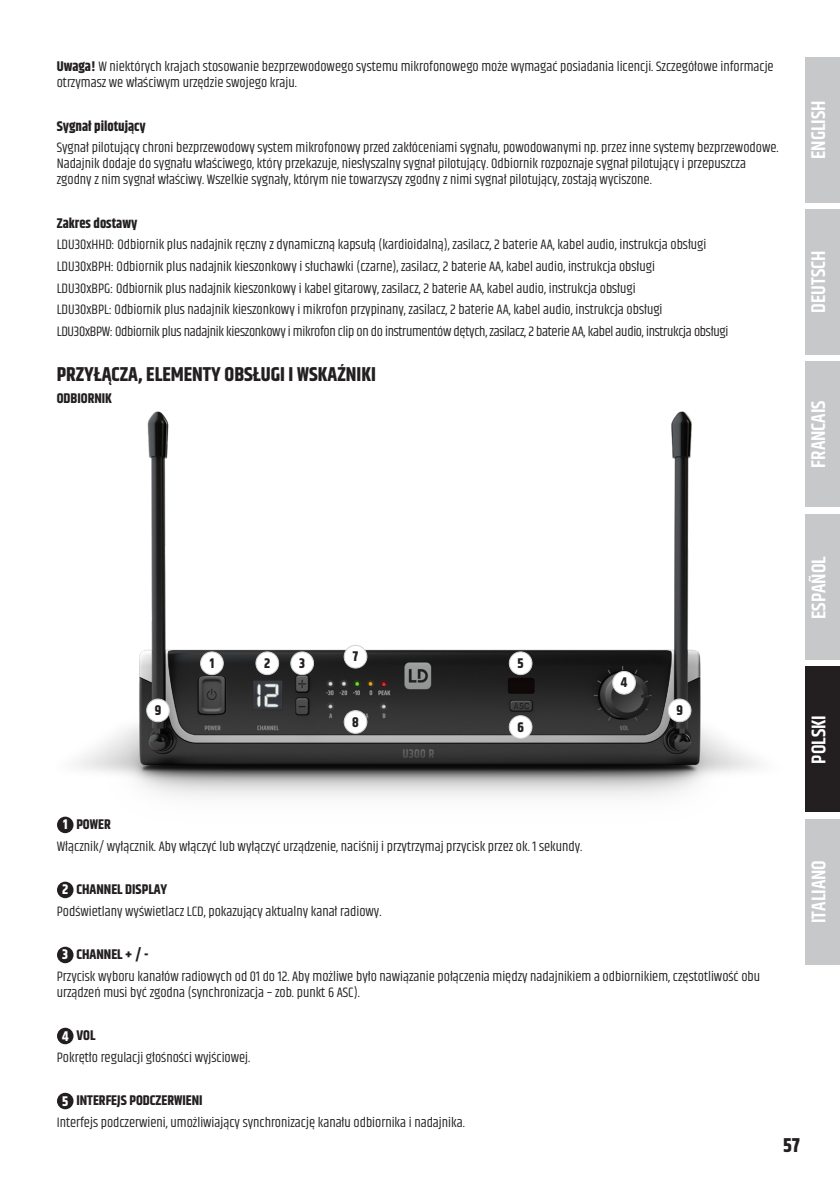
<style>
.page{position:relative;width:840px;height:1191px;background:#fff}
.page>*{position:absolute;margin:0;border:0;box-sizing:border-box;transform-origin:0 0}
.t1{font:600 20px "Khand";color:#fff}
.t2{font:700 20px "Khand";color:#231f20}
.t3{font:14px/16px "Khand";color:#231f20}
.t4{font:14px "Khand";letter-spacing:-.02em;color:#231f20}
.t5{font:700 14px "Khand";color:#231f20}
.t6{font:700 14px "Khand";color:#fff}
.s1{font-weight:700}
</style>
<div class="page">
<div style="left:804px;top:57px;width:35px;height:145px;background:#c7c8ca"></div>
<div style="left:804px;top:209px;width:35px;height:145px;background:#c7c8ca"></div>
<div style="left:804px;top:361px;width:35px;height:146px;background:#c7c8ca"></div>
<div style="left:804px;top:514px;width:35px;height:146px;background:#c7c8ca"></div>
<div style="left:804px;top:666px;width:35px;height:146px;background:#231f20"></div>
<div style="left:804px;top:819px;width:35px;height:145px;background:#c7c8ca"></div>
<img style="left:57px;top:411px;width:702px;height:423px">
<div style="left:147px;top:699px;width:22px;height:22px;background:#fff;border-radius:50%"></div>
<div style="left:146px;top:699px;width:23px;height:23px;border:1px solid #d1d2d4;border-radius:50%"></div>
<div style="left:200px;top:652px;width:23px;height:22px;background:#fff;border-radius:50%"></div>
<div style="left:200px;top:651px;width:23px;height:24px;border:1px solid #d1d2d4;border-radius:50%"></div>
<div style="left:256px;top:652px;width:22px;height:22px;background:#fff;border-radius:50%"></div>
<div style="left:255px;top:651px;width:24px;height:24px;border:1px solid #d1d2d4;border-radius:50%"></div>
<div style="left:291px;top:652px;width:22px;height:22px;background:#fff;border-radius:50%"></div>
<div style="left:290px;top:651px;width:23px;height:24px;border:1px solid #d1d2d4;border-radius:50%"></div>
<div style="left:344px;top:645px;width:22px;height:23px;background:#fff;border-radius:50%"></div>
<div style="left:344px;top:645px;width:23px;height:23px;border:1px solid #d1d2d4;border-radius:50%"></div>
<div style="left:509px;top:652px;width:22px;height:22px;background:#fff;border-radius:50%"></div>
<div style="left:508px;top:651px;width:24px;height:24px;border:1px solid #d1d2d4;border-radius:50%"></div>
<div style="left:509px;top:715px;width:22px;height:23px;background:#fff;border-radius:50%"></div>
<div style="left:508px;top:715px;width:24px;height:23px;border:1px solid #d1d2d4;border-radius:50%"></div>
<div style="left:612px;top:671px;width:23px;height:23px;background:#fff;border-radius:50%"></div>
<div style="left:612px;top:671px;width:23px;height:23px;border:1px solid #d1d2d4;border-radius:50%"></div>
<div style="left:668px;top:699px;width:22px;height:22px;background:#fff;border-radius:50%"></div>
<div style="left:667px;top:699px;width:23px;height:23px;border:1px solid #d1d2d4;border-radius:50%"></div>
<div style="left:344px;top:710px;width:22px;height:23px;background:#fff;border-radius:50%"></div>
<div style="left:344px;top:710px;width:23px;height:23px;border:1px solid #d1d2d4;border-radius:50%"></div>
<div style="left:57px;top:816px;width:16px;height:17px;background:#231f20;border-radius:50%"></div>
<div style="left:57px;top:881px;width:16px;height:17px;background:#231f20;border-radius:50%"></div>
<div style="left:57px;top:946px;width:16px;height:17px;background:#231f20;border-radius:50%"></div>
<div style="left:57px;top:1027px;width:16px;height:17px;background:#231f20;border-radius:50%"></div>
<div style="left:57px;top:1092px;width:16px;height:17px;background:#231f20;border-radius:50%"></div>
<p class="t3" style="left:57px;top:60px;width:718px"><span class="s1">Uwaga!</span> W niektórych krajach stosowanie bezprzewodowego systemu mikrofonowego może wymagać posiadania licencji. Szczegółowe informacje otrzymasz we właściwym urzędzie swojego kraju.</p>
<p class="t5" style="left:57px;top:116px;width:90px">Sygnał pilotujący</p>
<p class="t3" style="left:57px;top:141px;width:723px">Sygnał pilotujący chroni bezprzewodowy system mikrofonowy przed zakłóceniami sygnału, powodowanymi np. przez inne systemy bezprzewodowe.<br>Nadajnik dodaje do sygnału właściwego, który przekazuje, niesłyszalny sygnał pilotujący. Odbiornik rozpoznaje sygnał pilotujący i przepuszcza zgodny z nim sygnał właściwy. Wszelkie sygnały, którym nie towarzyszy zgodny z nimi sygnał pilotujący, zostają wyciszone.</p>
<p class="t5" style="left:57px;top:213px;width:82px">Zakres dostawy</p>
<p class="t3" style="left:57px;top:238px;width:651px">LDU30xHHD: Odbiornik plus nadajnik ręczny z dynamiczną kapsułą (kardioidalną), zasilacz, 2 baterie AA, kabel audio, instrukcja obsługi</p>
<p class="t3" style="left:57px;top:259px;width:599px">LDU30xBPH: Odbiornik plus nadajnik kieszonkowy i słuchawki (czarne), zasilacz, 2 baterie AA, kabel audio, instrukcja obsługi</p>
<p class="t3" style="left:57px;top:281px;width:580px">LDU30xBPG: Odbiornik plus nadajnik kieszonkowy i kabel gitarowy, zasilacz, 2 baterie AA, kabel audio, instrukcja obsługi</p>
<p class="t3" style="left:57px;top:303px;width:607px">LDU30xBPL: Odbiornik plus nadajnik kieszonkowy i mikrofon przypinany, zasilacz, 2 baterie AA, kabel audio, instrukcja obsługi</p>
<p class="t4" style="left:57px;top:323px;width:672px">LDU30xBPW: Odbiornik plus nadajnik kieszonkowy i mikrofon clip on do instrumentów dętych, zasilacz, 2 baterie AA, kabel audio, instrukcja obsługi</p>
<p class="t2" style="left:57px;top:360px;width:320px">PRZYŁĄCZA, ELEMENTY OBSŁUGI I WSKAŹNIKI</p>
<p class="t5" style="left:57px;top:388px;width:57px">ODBIORNIK</p>
<h1 class="t1" style="left:804px;top:159px;width:60px;rotate:-90deg">ENGLISH</h1>
<h1 class="t1" style="left:804px;top:312px;width:64px;rotate:-90deg">DEUTSCH</h1>
<h1 class="t1" style="left:804px;top:468px;width:69px;rotate:-90deg">FRANCAIS</h1>
<p class="t5" style="left:155px;top:700px;width:8px">9</p>
<p class="t5" style="left:209px;top:653px;width:6px">1</p>
<p class="t5" style="left:264px;top:653px;width:8px">2</p>
<p class="t5" style="left:299px;top:653px;width:7px">3</p>
<p class="t5" style="left:352px;top:646px;width:7px">7</p>
<p class="t5" style="left:352px;top:712px;width:8px">8</p>
<p class="t5" style="left:517px;top:653px;width:8px">5</p>
<p class="t5" style="left:517px;top:717px;width:8px">6</p>
<p class="t5" style="left:620px;top:672px;width:8px">4</p>
<p class="t5" style="left:676px;top:700px;width:8px">9</p>
<p class="t6" style="left:63px;top:814px;width:6px">1</p>
<p class="t5" style="left:76px;top:814px;width:36px">POWER</p>
<p class="t3" style="left:57px;top:838px;width:526px">Włącznik/ wyłącznik. Aby włączyć lub wyłączyć urządzenie, naciśnij i przytrzymaj przycisk przez ok. 1 sekundy.</p>
<p class="t6" style="left:62px;top:879px;width:8px">2</p>
<p class="t5" style="left:76px;top:879px;width:92px">CHANNEL DISPLAY</p>
<p class="t3" style="left:57px;top:904px;width:326px">Podświetlany wyświetlacz LCD, pokazujący aktualny kanał radiowy.</p>
<p class="t6" style="left:62px;top:944px;width:7px">3</p>
<p class="t5" style="left:76px;top:944px;width:73px">CHANNEL + / -</p>
<p class="t3" style="left:57px;top:969px;width:704px">Przycisk wyboru kanałów radiowych od 01 do 12. Aby możliwe było nawiązanie połączenia między nadajnikiem a odbiornikiem, częstotliwość obu urządzeń musi być zgodna (synchronizacja – zob. punkt 6 ASC).</p>
<p class="t6" style="left:62px;top:1025px;width:8px">4</p>
<p class="t5" style="left:76px;top:1025px;width:21px">VOL</p>
<p class="t3" style="left:57px;top:1050px;width:195px">Pokrętło regulacji głośności wyjściowej.</p>
<p class="t6" style="left:62px;top:1090px;width:8px">5</p>
<p class="t5" style="left:76px;top:1090px;width:128px">INTERFEJS PODCZERWIENI</p>
<p class="t3" style="left:57px;top:1115px;width:409px">Interfejs podczerwieni, umożliwiający synchronizację kanału odbiornika i nadajnika.</p>
<h1 class="t1" style="left:805px;top:619px;width:64px;rotate:-90deg">ESPAÑOL</h1>
<h1 class="t1" style="left:805px;top:763px;width:50px;rotate:-90deg">POLSKI</h1>
<h1 class="t1" style="left:805px;top:923px;width:65px;rotate:-90deg">ITALIANO</h1>
<h1 class="t2" style="left:782px;top:1131px;width:18px">57</h1>
</div>
